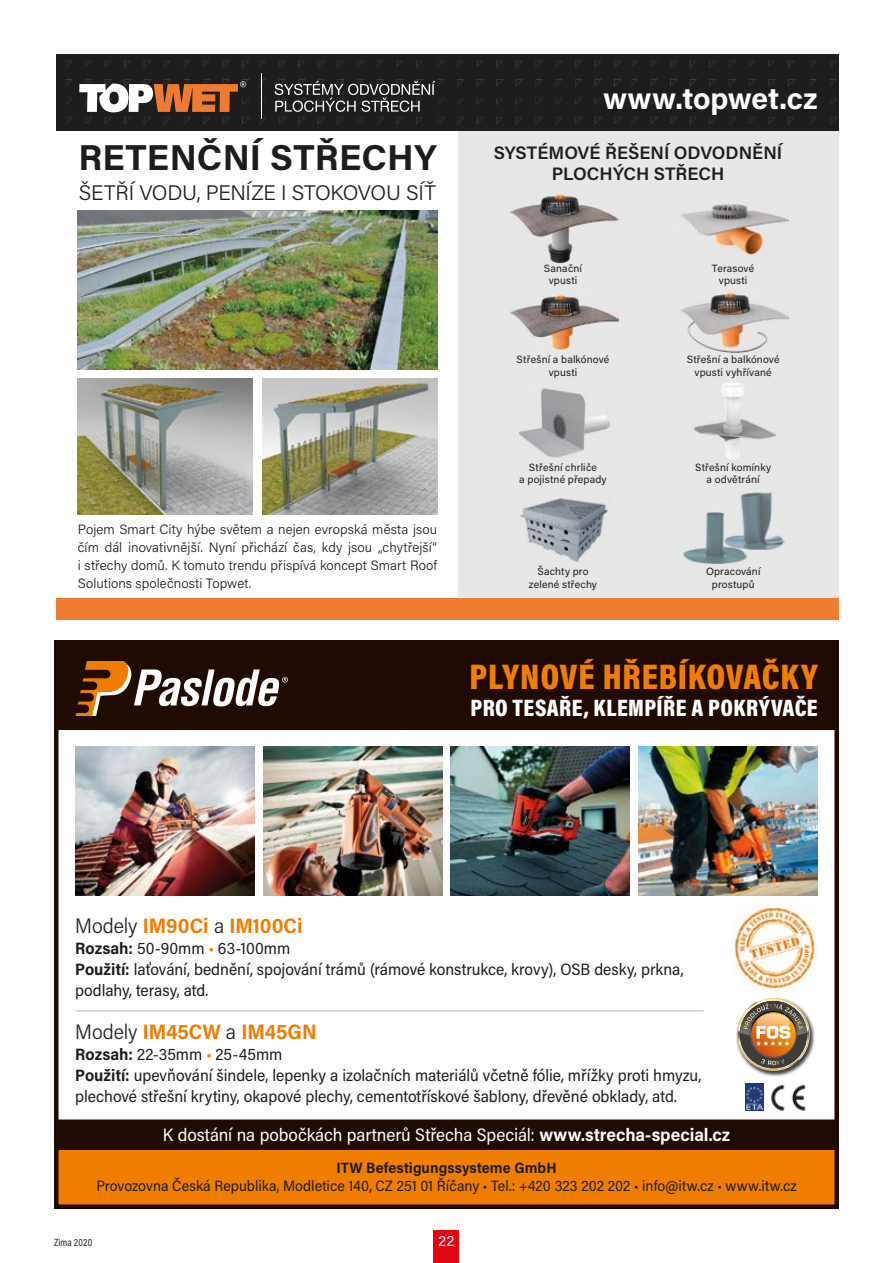
<style>
.page{position:relative;width:893px;height:1263px;background:#fff}
.page>*{position:absolute;margin:0;border:0;box-sizing:border-box;transform-origin:0 0}
.t1{font:900 36px "Acumin Pro Cond";letter-spacing:.02em;color:#ef7d00}
.t2{font:700 36px "Acumin Pro";letter-spacing:.01em;color:#1d1d1b}
.t3{font:700 30px "Acumin Pro";letter-spacing:-.005em;color:#fff}
.t4{font:900 24px "Acumin Pro Cond";letter-spacing:.015em;color:#fff}
.t5{font:700 21px "Acumin Pro Semi Cond";color:#ef7d00}
.t6{font:300 21px "Acumin Pro";letter-spacing:-.01em;color:#1d1d1b}
.t7{font:18px "Acumin Pro Semi Cond";letter-spacing:-.005em;color:#fff}
.t8{font:600 18px/21.6px "Acumin Pro";color:#1d1d1b;text-align:center}
.t9{font:16.5px/21px "Acumin Pro Semi Cond";color:#1d1d1b}
.t10{font:15px "Acumin Pro Semi Cond";letter-spacing:.005em;color:#1d1d1b}
.t11{font:700 15px "Acumin Pro Semi Cond";letter-spacing:.005em;color:#1d1d1b}
.t12{font:15px "Acumin Pro";color:#fff}
.t13{font:300 13.5px/18px "Acumin Pro";letter-spacing:.005em;color:#1d1d1b;text-align:justify}
.t14{font:10.5px/12.6px "Acumin Pro";letter-spacing:.015em;color:#1d1d1b;text-align:center}
.t15{font:10.5px "Acumin Pro Cond";letter-spacing:.01em;color:#1d1d1b}
.s1{font-weight:300;color:#1d1d1b}
.s2{font-weight:700}
.s3{font-weight:700;color:#ef7d00}
</style>
<div class="page">
<div style="left:434px;top:1230px;width:25px;height:33px;background:#e30613"></div>
<div style="left:54px;top:1120px;width:785px;height:89px;background:#ef7d00"></div>
<div style="left:54px;top:1120px;width:785px;height:29px;background:#200b00"></div>
<div style="left:54px;top:640px;width:785px;height:90px;background:#200b00"></div>
<svg style="left:75px;top:662px;width:213px;height:54px"></svg>
<img style="left:75px;top:747px;width:179px;height:148px">
<img style="left:263px;top:747px;width:179px;height:148px">
<img style="left:451px;top:747px;width:179px;height:148px">
<img style="left:638px;top:747px;width:180px;height:148px">
<img style="left:734px;top:906px;width:84px;height:84px">
<img style="left:736px;top:997px;width:79px;height:79px">
<img style="left:737px;top:998px;width:73px;height:73px">
<img style="left:771px;top:1085px;width:35px;height:26px">
<img style="left:745px;top:1083px;width:18px;height:28px">
<hr style="left:75px;top:1010px;width:629px;height:1px;background:#d0d0d0">
<div style="left:57px;top:54px;width:782px;height:77px;background:#1d1d1b"></div>
<hr style="left:261px;top:74px;width:1px;height:45px;background:#fff">
<svg style="left:79px;top:81px;width:167px;height:31px"></svg>
<svg style="left:275px;top:81px;width:160px;height:31px;background:#4e4e4d"></svg>
<img style="left:78px;top:210px;width:359px;height:160px">
<img style="left:78px;top:378px;width:174px;height:136px">
<div style="left:458px;top:131px;width:381px;height:467px;background:#e7e7e7"></div>
<div style="left:57px;top:598px;width:782px;height:22px;background:#ef7c31"></div>
<img style="left:510px;top:295px;width:108px;height:54px">
<img style="left:680px;top:292px;width:108px;height:60px">
<img style="left:519px;top:388px;width:91px;height:70px">
<img style="left:693px;top:383px;width:82px;height:76px">
<img style="left:510px;top:194px;width:108px;height:69px">
<img style="left:681px;top:204px;width:107px;height:50px">
<img style="left:740px;top:492px;width:44px;height:58px">
<img style="left:683px;top:512px;width:64px;height:52px">
<img style="left:723px;top:510px;width:24px;height:41px">
<img style="left:520px;top:498px;width:88px;height:64px">
<img style="left:263px;top:378px;width:174px;height:136px">
<h1 class="t2" style="left:78px;top:132px;width:360px">RETENČNÍ STŘECHY</h1>
<p class="t6" style="left:79px;top:178px;width:359px">ŠETŘÍ VODU, PENÍZE I STOKOVOU SÍŤ</p>
<h2 class="t3" style="left:603px;top:77px;width:216px">www.topwet.cz</h2>
<p class="t8" style="left:494px;top:141px;width:290px">SYSTÉMOVÉ ŘEŠENÍ ODVODNĚNÍ<br>PLOCHÝCH STŘECH</p>
<p class="t14" style="left:544px;top:261px;width:40px">Sanační vpusti</p>
<p class="t14" style="left:712px;top:261px;width:44px">Terasové vpusti</p>
<p class="t14" style="left:517px;top:353px;width:94px">Střešní a balkónové vpusti</p>
<p class="t14" style="left:687px;top:353px;width:94px">Střešní a balkónové vpusti vyhřívané</p>
<p class="t13" style="left:78px;top:520px;width:361px">Pojem Smart City hýbe světem a nejen evropská města jsou čím dál inovativnější. Nyní přichází čas, kdy jsou „chytřejší“ i střechy domů. K tomuto trendu přispívá koncept Smart Roof Solutions společnosti Topwet.</p>
<p class="t14" style="left:519px;top:460px;width:89px">Střešní chrliče<br>a pojistné přepady</p>
<p class="t14" style="left:695px;top:460px;width:78px">Střešní komínky a odvětrání</p>
<p class="t14" style="left:529px;top:565px;width:70px">Šachty pro zelené střechy</p>
<p class="t14" style="left:706px;top:565px;width:56px">Opracování prostupů</p>
<h1 class="t1" style="left:470px;top:653px;width:350px">PLYNOVÉ HŘEBÍKOVAČKY</h1>
<h3 class="t4" style="left:471px;top:692px;width:349px">PRO TESAŘE, KLEMPÍŘE A POKRÝVAČE</h3>
<p class="t5" style="left:75px;top:911px;width:229px"><span class="s1">Modely</span> IM90Ci <span class="s1">a</span> IM100Ci</p>
<p class="t9" style="left:75px;top:937px;width:610px"><span class="s2">Rozsah:</span> 50-90mm <span class="s3">•</span> 63-100mm<br><span class="s2">Použití:</span> laťování, bednění, spojování trámů (rámové konstrukce, krovy), OSB desky, prkna, podlahy, terasy, atd.</p>
<p class="t5" style="left:75px;top:1017px;width:243px"><span class="s1">Modely</span> IM45CW <span class="s1">a</span> IM45GN</p>
<p class="t9" style="left:75px;top:1043px;width:628px"><span class="s2">Rozsah:</span> 22-35mm <span class="s3">•</span> 25-45mm<br><span class="s2">Použití:</span> upevňování šindele, lepenky a izolačních materiálů včetně fólie, mřížky proti hmyzu, plechové střešní krytiny, okapové plechy, cementotřískové šablony, dřevěné obklady, atd.</p>
<p class="t7" style="left:163px;top:1122px;width:569px">K dostání na pobočkách partnerů Střecha Speciál: <span class="s2">www.strecha-special.cz</span></p>
<p class="t11" style="left:336px;top:1157px;width:222px">ITW Befestigungssysteme GmbH</p>
<p class="t10" style="left:96px;top:1175px;width:702px">Provozovna Česká Republika, Modletice 140, CZ 251 01 Říčany • Tel.: +420 323 202 202 • info@itw.cz • www.itw.cz</p>
<p class="t15" style="left:54px;top:1235px;width:40px">Zima 2020</p>
<p class="t12" style="left:438px;top:1230px;width:18px">22</p>
</div>
